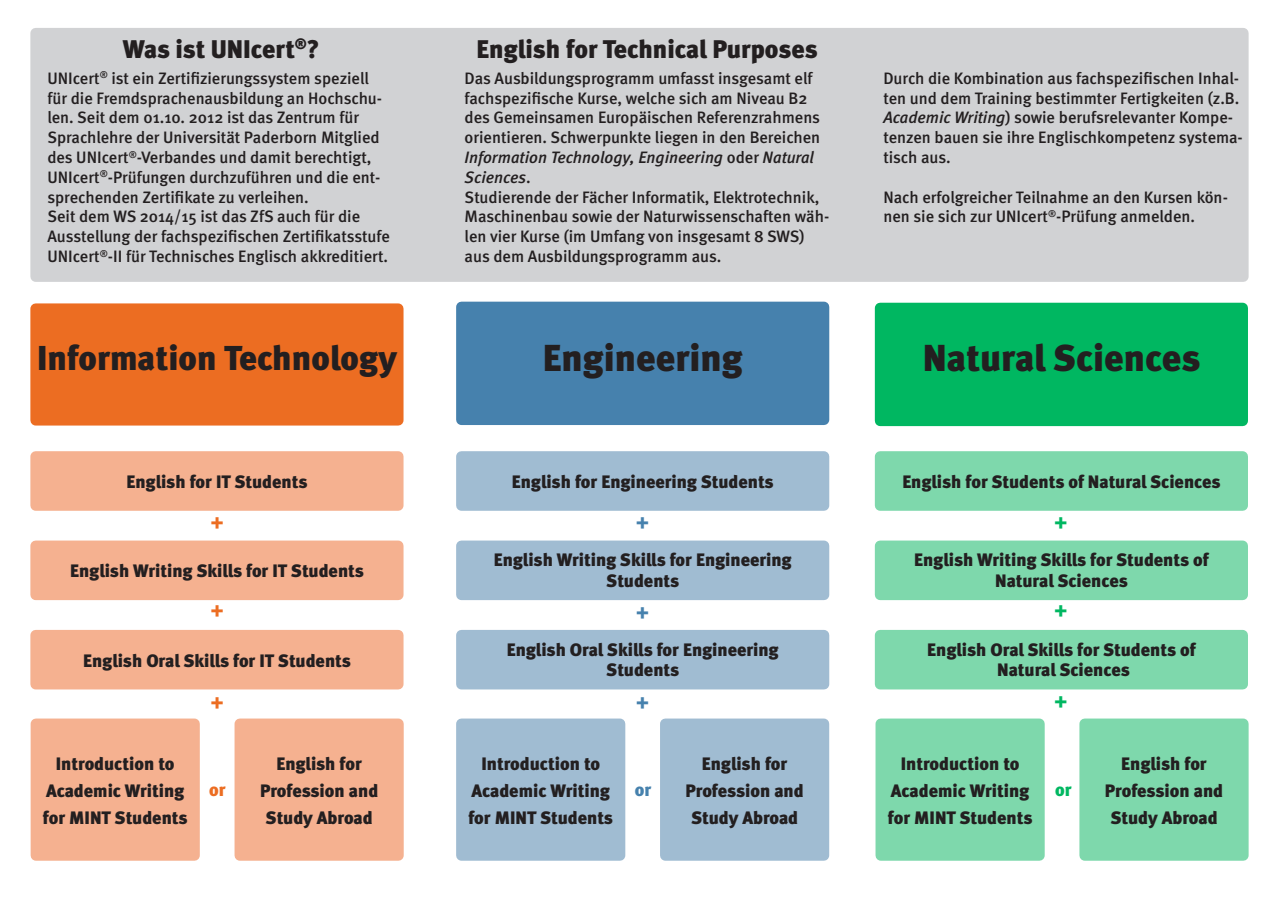
<style>
.page{position:relative;width:1272px;height:902px;background:#fff}
.page>*{position:absolute;margin:0;border:0;box-sizing:border-box;transform-origin:0 0}
.t1{font:900 37.5px "Meta";color:#231f20}
.t2{font:900 34.5px "Meta";color:#231f20}
.t3{font:900 25.5px "Meta";color:#231f20}
.t4{font:900 18px/27px "Meta";color:#231f20;text-align:center}
.t5{font:900 18px "Meta";color:#ec6d22}
.t6{font:900 18px "Meta";color:#4681ad}
.t7{font:900 18px "Meta";color:#00b761}
.t8{font:500 16.5px/19.8px "Meta";color:#231f20}
.s1{font-style:italic}
</style>
<div class="page">
<div style="left:30px;top:303px;width:373px;height:122px;background:#ec6d22"></div>
<div style="left:456px;top:301px;width:373px;height:124px;background:#4681ad"></div>
<div style="left:874px;top:303px;width:373px;height:123px;background:#00b761"></div>
<div style="left:36px;top:456px;width:362px;height:49px;background:#f5b190"></div>
<div style="left:30px;top:451px;width:373px;height:59px;border:10px solid #f5b190"></div>
<div style="left:461px;top:456px;width:363px;height:49px;background:#a0bcd2"></div>
<div style="left:456px;top:451px;width:373px;height:59px;border:10px solid #a0bcd2"></div>
<div style="left:880px;top:456px;width:362px;height:49px;background:#7ed8ac"></div>
<div style="left:874px;top:451px;width:373px;height:59px;border:10px solid #7ed8ac"></div>
<div style="left:30px;top:28px;width:1218px;height:254px;background:#d1d2d4"></div>
<div style="left:36px;top:545px;width:362px;height:49px;background:#f5b190"></div>
<div style="left:30px;top:540px;width:373px;height:60px;border:10px solid #f5b190"></div>
<div style="left:461px;top:545px;width:363px;height:49px;background:#a0bcd2"></div>
<div style="left:456px;top:540px;width:373px;height:60px;border:10px solid #a0bcd2"></div>
<div style="left:880px;top:545px;width:362px;height:49px;background:#7ed8ac"></div>
<div style="left:874px;top:540px;width:373px;height:60px;border:10px solid #7ed8ac"></div>
<div style="left:36px;top:635px;width:362px;height:49px;background:#f5b190"></div>
<div style="left:30px;top:630px;width:373px;height:59px;border:10px solid #f5b190"></div>
<div style="left:461px;top:635px;width:363px;height:49px;background:#a0bcd2"></div>
<div style="left:456px;top:630px;width:373px;height:59px;border:10px solid #a0bcd2"></div>
<div style="left:880px;top:635px;width:362px;height:49px;background:#7ed8ac"></div>
<div style="left:874px;top:630px;width:373px;height:59px;border:10px solid #7ed8ac"></div>
<div style="left:36px;top:723px;width:158px;height:132px;background:#f5b190"></div>
<div style="left:31px;top:718px;width:169px;height:142px;border:10px solid #f5b190"></div>
<div style="left:240px;top:723px;width:158px;height:132px;background:#f5b190"></div>
<div style="left:234px;top:718px;width:170px;height:142px;border:10px solid #f5b190"></div>
<div style="left:461px;top:723px;width:159px;height:132px;background:#a0bcd2"></div>
<div style="left:456px;top:718px;width:169px;height:142px;border:10px solid #a0bcd2"></div>
<div style="left:665px;top:723px;width:159px;height:132px;background:#a0bcd2"></div>
<div style="left:660px;top:718px;width:169px;height:142px;border:10px solid #a0bcd2"></div>
<div style="left:880px;top:723px;width:159px;height:132px;background:#7ed8ac"></div>
<div style="left:875px;top:718px;width:169px;height:142px;border:10px solid #7ed8ac"></div>
<div style="left:1084px;top:723px;width:159px;height:132px;background:#7ed8ac"></div>
<div style="left:1079px;top:718px;width:169px;height:142px;border:10px solid #7ed8ac"></div>
<h3 class="t3" style="left:123px;top:34px;width:198px">Was ist UNIcert<sup>®</sup>?</h3>
<p class="t8" style="left:47px;top:68px;width:344px">UNIcert<sup>®</sup> ist ein Zertifizierungssystem speziell für die Fremdsprachenausbildung an Hochschu&shy;len. Seit dem 01.10. 2012 ist das Zentrum für Sprachlehre der Universität Paderborn Mitglied des UNIcert<sup>®</sup>-Verbandes und damit berechtigt, UNIcert<sup>®</sup>-Prüfungen durchzuführen und die ent&shy;sprechenden Zertifikate zu verleihen.<br>Seit dem WS 2014/15 ist das ZfS auch für die Ausstellung der fachspezifischen Zertifikatsstufe UNIcert<sup>®</sup>-II für Technisches Englisch akkreditiert.</p>
<h3 class="t3" style="left:476px;top:34px;width:342px">English for Technical Purposes</h3>
<p class="t8" style="left:464px;top:68px;width:366px">Das Ausbildungsprogramm umfasst insgesamt elf fachspezifische Kurse, welche sich am Niveau B2 des Gemeinsamen Europäischen Referenzrahmens orientieren. Schwerpunkte liegen in den Bereichen <span class="s1">Information Technology, Engineering</span> oder <span class="s1">Natural Sciences</span>.<br>Studierende der Fächer Informatik, Elektrotechnik, Maschinenbau sowie der Naturwissenschaften wäh&shy;len vier Kurse (im Umfang von insgesamt 8 SWS) aus dem Ausbildungsprogramm aus.</p>
<p class="t8" style="left:883px;top:68px;width:361px">Durch die Kombination aus fachspezifischen Inhal&shy;ten und dem Training bestimmter Fertigkeiten (z.B.<br><span class="s1">Academic Writing</span>) sowie berufsrelevanter Kompe&shy;tenzen bauen sie ihre Englischkompetenz systema&shy;tisch aus.</p>
<p class="t8" style="left:883px;top:187px;width:346px">Nach erfolgreicher Teilnahme an den Kursen kön&shy;nen sie sich zur UNIcert<sup>®</sup>-Prüfung anmelden.</p>
<h2 class="t2" style="left:37px;top:337px;width:361px">Information Technology</h2>
<h1 class="t1" style="left:542px;top:336px;width:201px">Engineering</h1>
<h1 class="t1" style="left:922px;top:336px;width:279px">Natural Sciences</h1>
<p class="t4" style="left:126px;top:468px;width:182px">English for IT Students</p>
<p class="t4" style="left:512px;top:468px;width:263px">English for Engineering Students</p>
<p class="t4" style="left:902px;top:468px;width:320px">English for Students of Natural Sciences</p>
<p class="t5" style="left:211px;top:512px;width:14px">+</p>
<p class="t6" style="left:636px;top:512px;width:14px">+</p>
<p class="t7" style="left:1054px;top:512px;width:14px">+</p>
<p class="t4" style="left:70px;top:557px;width:295px">English Writing Skills for IT Students</p>
<p class="t4" style="left:493px;top:550px;width:299px;line-height:20.1px">English Writing Skills for Engineering<br>Students</p>
<p class="t4" style="left:914px;top:550px;width:296px;line-height:20.1px">English Writing Skills for Students of<br>Natural Sciences</p>
<p class="t5" style="left:211px;top:600px;width:14px">+</p>
<p class="t6" style="left:636px;top:602px;width:14px">+</p>
<p class="t7" style="left:1054px;top:600px;width:14px">+</p>
<p class="t4" style="left:83px;top:646px;width:269px">English Oral Skills for IT Students</p>
<p class="t4" style="left:506px;top:639px;width:273px;line-height:20.1px">English Oral Skills for Engineering<br>Students</p>
<p class="t4" style="left:927px;top:639px;width:270px;line-height:20.1px">English Oral Skills for Students of<br>Natural Sciences</p>
<p class="t5" style="left:211px;top:691px;width:14px">+</p>
<p class="t6" style="left:636px;top:692px;width:14px">+</p>
<p class="t7" style="left:1054px;top:690px;width:14px">+</p>
<p class="t4" style="left:43px;top:749px;width:146px">Introduction to<br>Academic Writing for MINT Students</p>
<p class="t4" style="left:260px;top:749px;width:120px">English for<br>Profession and<br>Study Abroad</p>
<p class="t5" style="left:209px;top:779px;width:18px">or</p>
<p class="t4" style="left:468px;top:749px;width:146px">Introduction to<br>Academic Writing for MINT Students</p>
<p class="t4" style="left:685px;top:749px;width:120px">English for<br>Profession and<br>Study Abroad</p>
<p class="t6" style="left:634px;top:779px;width:18px">or</p>
<p class="t4" style="left:887px;top:749px;width:146px">Introduction to<br>Academic Writing for MINT Students</p>
<p class="t4" style="left:1104px;top:749px;width:120px">English for<br>Profession and<br>Study Abroad</p>
<p class="t7" style="left:1055px;top:779px;width:18px">or</p>
</div>
